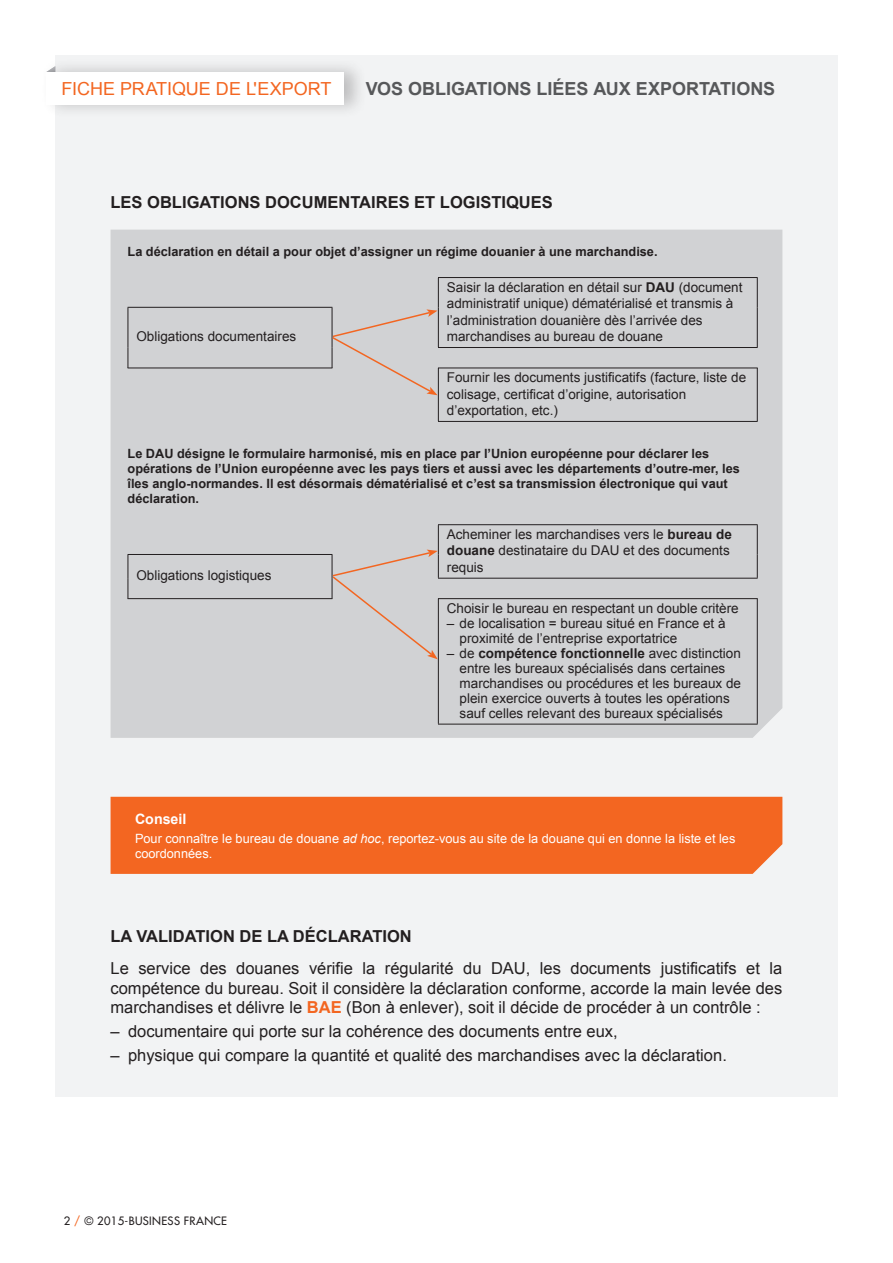
<style>
.page{position:relative;width:893px;height:1263px;background:#fff}
.page>*{position:absolute;margin:0;border:0;box-sizing:border-box;transform-origin:0 0}
.t1{font:700 18px "Arial";letter-spacing:-.005em;color:#57585a}
.t2{font:18px "Arial";letter-spacing:-.005em;color:#f36621}
.t3{font:16.5px/19.5px "Arial";color:#231f20;text-align:justify}
.t4{font:700 16.5px "Arial";color:#231f20}
.t5{font:700 14.25px "Arial";color:#fff}
.t6{font:13.5px/16.5px "Arial";color:#231f20}
.t7{font:700 12.75px/15px "Arial";color:#231f20}
.t8{font:12.75px/15px "Arial";color:#fff}
.t9{font:500 11.25px "Futura Std";letter-spacing:.03em;color:#231f20}
.s1{font-weight:700}
.s2{font-style:italic}
.s3{font-weight:700;color:#f36621}
.s4{color:#f36621}
</style>
<div class="page">
<div style="left:55px;top:55px;width:783px;height:1042px;background:#f2f3f4"></div>
<div style="left:41px;top:58px;width:326px;height:61px;background:#231f20;opacity:.25"></div>
<div style="left:47px;top:72px;width:297px;height:32px;background:#fff"></div>
<div style="left:111px;top:230px;width:671px;height:508px;background:#d1d2d4"></div>
<hr style="left:128px;top:307px;width:204px;height:1px;background:#231f20">
<hr style="left:128px;top:308px;width:1px;height:39px;background:#231f20">
<svg style="left:128px;top:347px;width:1px;height:21px"></svg>
<hr style="left:128px;top:368px;width:204px;height:1px;background:#231f20">
<hr style="left:438px;top:277px;width:320px;height:1px;background:#231f20">
<svg style="left:757px;top:278px;width:1px;height:29px"></svg>
<hr style="left:757px;top:307px;width:1px;height:40px;background:#231f20">
<hr style="left:438px;top:347px;width:320px;height:1px;background:#231f20">
<hr style="left:438px;top:368px;width:320px;height:1px;background:#231f20">
<hr style="left:438px;top:368px;width:1px;height:53px;background:#231f20">
<hr style="left:757px;top:368px;width:1px;height:53px;background:#231f20">
<hr style="left:438px;top:421px;width:320px;height:1px;background:#231f20">
<hr style="left:128px;top:554px;width:204px;height:1px;background:#231f20">
<svg style="left:128px;top:555px;width:1px;height:43px"></svg>
<hr style="left:128px;top:598px;width:204px;height:1px;background:#231f20">
<hr style="left:438px;top:524px;width:320px;height:1px;background:#231f20">
<svg style="left:757px;top:525px;width:1px;height:53px"></svg>
<hr style="left:438px;top:578px;width:320px;height:1px;background:#231f20">
<hr style="left:438px;top:598px;width:320px;height:1px;background:#231f20">
<hr style="left:438px;top:599px;width:1px;height:125px;background:#231f20">
<hr style="left:757px;top:599px;width:1px;height:125px;background:#231f20">
<hr style="left:438px;top:724px;width:320px;height:1px;background:#231f20">
<div style="left:111px;top:797px;width:671px;height:77px;background:#f36621"></div>
<div style="left:331px;top:525px;width:108px;height:134px;background:#d1d2d4"></div>
<div style="left:331px;top:278px;width:108px;height:117px;background:#d1d2d4"></div>
<h1 class="t2" style="left:62px;top:79px;width:271px">FICHE PRATIQUE DE L'EXPORT</h1>
<h1 class="t1" style="left:366px;top:79px;width:411px">Vos obligations liées aux exportations</h1>
<p class="t4" style="left:111px;top:193px;width:12px">LES</p>
<p class="t4" style="left:147px;top:193px;width:12px">OBLIGATIONS</p>
<p class="t4" style="left:265px;top:193px;width:74px">DOCUMENTAIRES</p>
<p class="t4" style="left:414px;top:193px;width:36px">ET LOGISTI</p>
<p class="t4" style="left:506px;top:193px;width:25px">QUES</p>
<p class="t7" style="left:128px;top:244px;width:532px">La déclaration en détail a pour objet d’assigner un régime douanier à une marchandise.</p>
<p class="t6" style="left:447px;top:279px;width:297px">Saisir la déclaration en détail sur <span class="s1">DAU</span> (document administratif unique) dématérialisé et transmis à l’administration douanière dès l’arrivée des</p>
<p class="t6" style="left:136px;top:328px;width:161px">Obligations documentaires</p>
<p class="t6" style="left:447px;top:328px;width:218px">marchandises au bureau de douane</p>
<p class="t6" style="left:447px;top:369px;width:301px">Fournir les documents justificatifs (facture, liste de colisage, certificat d’origine, autorisation d’exportation, etc.)</p>
<p class="t7" style="left:128px;top:446px;width:614px">Le DAU désigne le formulaire harmonisé, mis en place par l’Union européenne pour déclarer les opérations de l’Union européenne avec les pays tiers et aussi avec les départements d’outre-mer, les îles anglo-normandes. Il est désormais dématérialisé et c’est sa transmission électronique qui vaut déclaration.</p>
<p class="t6" style="left:447px;top:526px;width:287px">Acheminer les marchandises vers le <span class="s1">bureau de douane</span> destinataire du DAU et des documents requis</p>
<p class="t6" style="left:136px;top:567px;width:137px">Obligations logistiques</p>
<p class="t6" style="left:447px;top:600px;width:293px">Choisir le bureau en respectant un double critère</p>
<p class="t6" style="left:460px;top:615px;width:268px;line-height:15px;text-indent:-13px">– de localisation = bureau situé en France et à proximité de l’entreprise exportatrice</p>
<p class="t6" style="left:460px;top:645px;width:283px;line-height:15px;text-indent:-13px">– de <span class="s1">compétence fonctionnelle</span> avec distinction entre les bureaux spécialisés dans certaines marchandises ou procédures et les bureaux de plein exercice ouverts à toutes les opérations sauf celles relevant des bureaux spécialisés</p>
<p class="t5" style="left:135px;top:811px;width:53px">Conseil</p>
<p class="t8" style="left:135px;top:831px;width:602px">Pour connaître le bureau de douane <span class="s2">ad hoc</span>, reportez-vous au site de la douane qui en donne la liste et les coordonnées.</p>
<p class="t4" style="left:111px;top:927px;width:86px">LA VALI DATION</p>
<p class="t4" style="left:239px;top:927px;width:100px">DE LA DÉCLARATION</p>
<p class="t3" style="left:111px;top:959px;width:673px">Le service des douanes vérifie la régularité du DAU, les documents justificatifs et la compétence du bureau. Soit il considère la déclaration conforme, accorde la main levée des marchandises et délivre le <span class="s3">BAE</span></p>
<p class="t3" style="left:346px;top:998px;width:416px">(Bon à enlever), soit il décide de procéder à un contrôle :</p>
<p class="t3" style="left:111px;top:1022px;width:509px">– documentaire qui porte sur la cohérence des documents entre eux,</p>
<p class="t3" style="left:111px;top:1045px;width:618px">– physique qui compare la quantité et qualité des marchandises avec la déclaration.</p>
<p class="t9" style="left:64px;top:1214px;width:165px">2 <span class="s4">/</span> © 2015-BUSINESS FRANCE</p>
</div>
